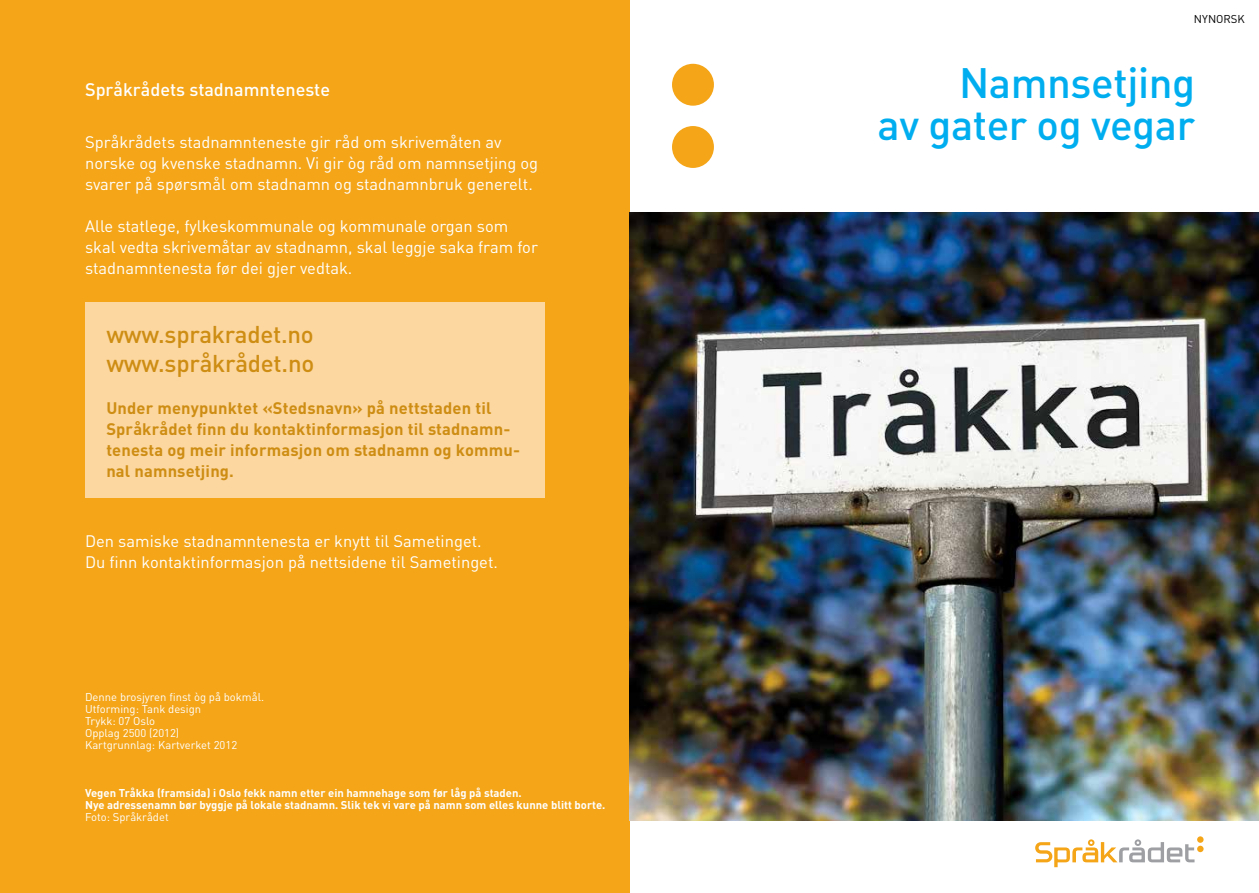
<style>
.page{position:relative;width:1259px;height:893px;background:#fff}
.page>*{position:absolute;margin:0;border:0;box-sizing:border-box;transform-origin:0 0}
.t1{font:42px/42px "DIN Medium Alternate";letter-spacing:-.01em;color:#00aeef;text-align:right}
.t2{font:500 24px/28.8px "DIN";letter-spacing:-.01em;color:#ce8d13}
.t3{font:500 18px "DIN";color:#fff}
.t4{font:16.5px/21px "DIN";color:#fff}
.t5{font:700 16.5px/21px "DIN";letter-spacing:.01em;color:#ce8d13}
.t6{font:700 11.25px/12px "DIN";color:#fff}
.t7{font:11.25px/12px "DIN";color:#fff}
.t8{font:11.25px "DIN";color:#000}
</style>
<div class="page">
<div style="left:0;top:0;width:629px;height:893px;background:#f4a518"></div>
<div style="left:672px;top:64px;width:42px;height:42px;background:#f4a518;border-radius:50%"></div>
<div style="left:672px;top:126px;width:42px;height:42px;background:#f4a518;border-radius:50%"></div>
<svg style="left:1035px;top:839px;width:168px;height:28px"></svg>
<div style="left:1197px;top:836px;width:6px;height:7px;background:#f4a518;border-radius:50%"></div>
<img style="left:629px;top:213px;width:630px;height:608px">
<div style="left:85px;top:302px;width:459px;height:196px;background:#fcd7a0"></div>
<p class="t3" style="left:85px;top:78px;width:246px">Språkrådets stadnamnteneste</p>
<p class="t4" style="left:85px;top:131px;width:455px">Språkrådets stadnamnteneste gir råd om skrivemåten av norske og kvenske stadnamn. Vi gir òg råd om namnsetjing og svarer på spørsmål om stadnamn og stadnamnbruk generelt.</p>
<p class="t4" style="left:85px;top:215px;width:454px">Alle statlege, fylkeskommunale og kommunale organ som skal vedta skrivemåtar av stadnamn, skal leggje saka fram for stadnamntenesta før dei gjer vedtak.</p>
<h2 class="t2" style="left:106px;top:319px;width:209px">www.sprakradet.no www.språkrådet.no</h2>
<p class="t5" style="left:106px;top:396px;width:415px">Under menypunktet «Stedsnavn» på nettstaden til Språkrådet finn du kontaktinformasjon til stadnamn&shy;tenesta og meir informasjon om stadnamn og kommu&shy;nal namnsetjing.</p>
<p class="t4" style="left:85px;top:530px;width:414px">Den samiske stadnamntenesta er knytt til Sametinget.<br>Du finn kontaktinformasjon på nettsidene til Sametinget.</p>
<p class="t7" style="left:85px;top:690px;width:180px">Denne brosjyren finst òg på bokmål.<br>Utforming: Tank design<br>Trykk: 07 Oslo<br>Opplag 2500 (2012)<br>Kartgrunnlag: Kartverket 2012</p>
<p class="t6" style="left:85px;top:786px;width:522px">Vegen Tråkka (framsida) i Oslo fekk namn etter ein hamnehage som før låg på staden.<br>Nye adressenamn bør byggje på lokale stadnamn. Slik tek vi vare på namn som elles kunne blitt borte.</p>
<p class="t7" style="left:85px;top:810px;width:85px">Foto: Språkrådet</p>
<p class="t8" style="left:1194px;top:12px;width:45px">nynorsk</p>
<h1 class="t1" style="left:877px;top:61px;width:319px">Namnsetjing<br>av gater og vegar</h1>
</div>
